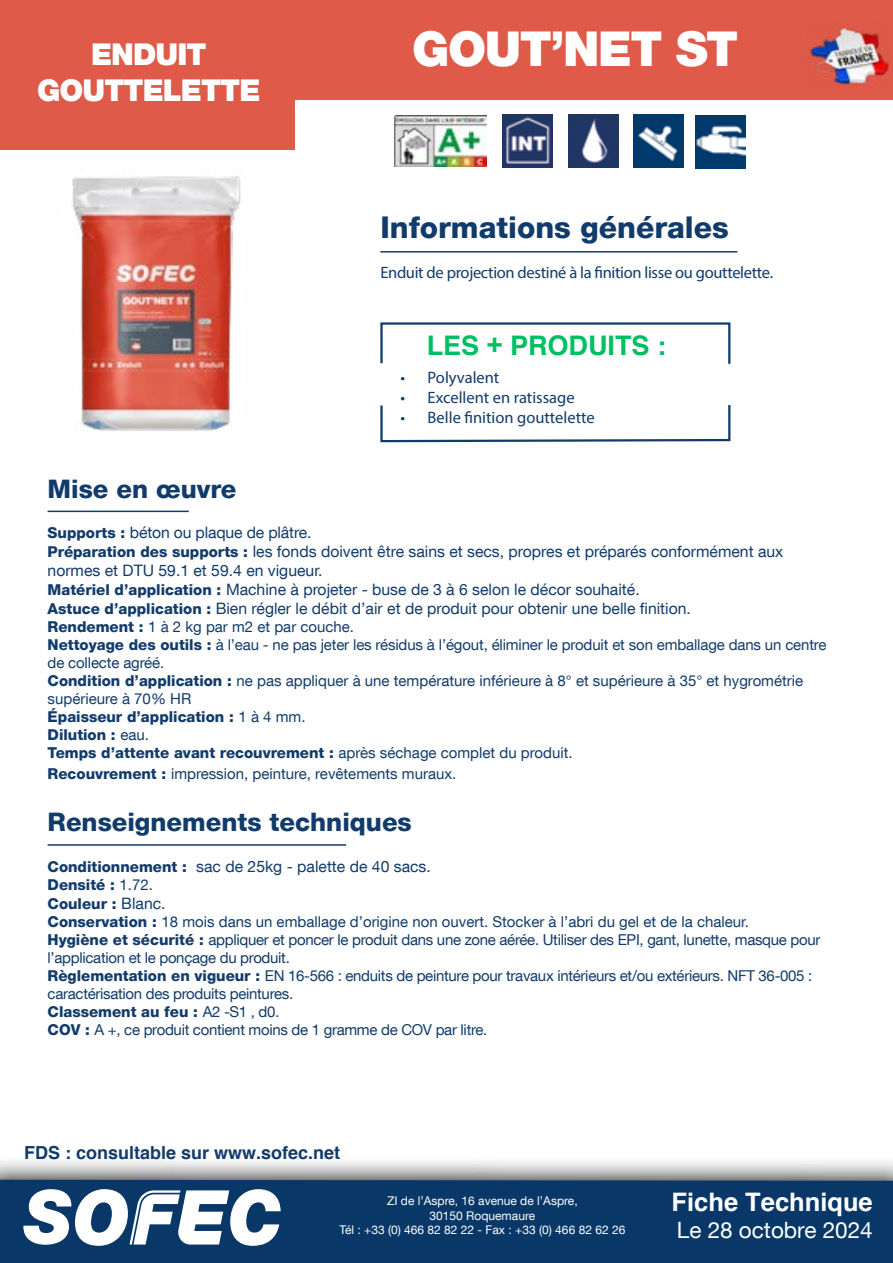
<style>
.page{position:relative;width:893px;height:1263px;background:#fff}
.page>*{position:absolute;margin:0;border:0;box-sizing:border-box;transform-origin:0 0}
.t1{font:900 48px "Helvetica Neue LT Com";letter-spacing:-.03em;color:#fff}
.t2{font:800 30px "Helvetica Neue LT Com";color:#113b6a}
.t3{font:900 30px/36px "Helvetica Neue LT Com";letter-spacing:-.03em;color:#fff;text-align:center}
.t4{font:700 27px "Helvetica";color:#00bf63}
.t5{font:800 25.5px "Helvetica Neue LT Com";color:#113b6a}
.t6{font:700 25.5px "Helvetica";color:#fff}
.t7{font:22.5px "Helvetica Neue LT Com";color:#fff}
.t8{font:700 18px "Helvetica";color:#113b6a}
.t9{font:16.5px "Myriad Pro";letter-spacing:-.005em;color:#113b6a}
.t10{font:15.75px/18.9px "Helvetica Neue LT Com";color:#113b6a}
.t11{font:15px/18.1px "Helvetica Neue LT Com";letter-spacing:-.02em;color:#113b6a}
.t12{font:15px "Helvetica Neue LT Com";color:#113b6a}
.t13{font:12px/14.4px "Helvetica Neue LT Com";color:#fff;text-align:center}
.s1{font-weight:800;font-size:15px}
.s2{font-weight:800}
.s3{font-size:15.75px}
</style>
<div class="page">
<svg style="left:380px;top:322px;width:351px;height:42px"></svg>
<svg style="left:380px;top:405px;width:351px;height:38px"></svg>
<img style="left:502px;top:115px;width:51px;height:53px">
<img style="left:568px;top:115px;width:51px;height:53px">
<img style="left:634px;top:115px;width:50px;height:53px">
<img style="left:394px;top:116px;width:92px;height:51px">
<img style="left:695px;top:115px;width:51px;height:53px">
<img style="left:72px;top:176px;width:169px;height:255px">
<div style="left:0;top:0;width:893px;height:100px;background:#df5a48"></div>
<div style="left:0;top:0;width:295px;height:150px;background:#df5a48"></div>
<svg style="left:0;top:1160px;width:893px;height:20px"></svg>
<div style="left:0;top:1180px;width:893px;height:83px;background:#093868"></div>
<img style="left:810px;top:27px;width:78px;height:58px">
<hr style="left:48px;top:511px;width:141px;height:1px;background:#113b6a">
<hr style="left:48px;top:844px;width:298px;height:2px;background:#113b6a">
<hr style="left:380px;top:251px;width:357px;height:2px;background:#113b6a">
<svg style="left:23px;top:1189px;width:258px;height:57px"></svg>
<h2 class="t3" style="left:37px;top:37px;width:225px">ENDUIT<br>GOUTTELETTE</h2>
<h1 class="t1" style="left:412px;top:20px;width:328px">GOUT’NET ST</h1>
<h2 class="t2" style="left:380px;top:210px;width:350px">Informations générales</h2>
<p class="t9" style="left:380px;top:262px;width:394px">Enduit de projection destiné à la finition lisse ou gouttelette.</p>
<h3 class="t4" style="left:427px;top:328px;width:241px">LES + PRODUITS :</h3>
<p class="t9" style="left:401px;top:367px;width:100px">• Polyvalent</p>
<p class="t9" style="left:401px;top:387px;width:176px">• Excellent en ratissage</p>
<p class="t9" style="left:401px;top:407px;width:196px">• Belle finition gouttelette</p>
<h3 class="t5" style="left:48px;top:474px;width:190px">Mise en oeuvre</h3>
<p class="t10" style="left:48px;top:523px;width:737px"><span class="s1">Supports :</span> béton ou plaque de plâtre.<br><span class="s1">Préparation des supports :</span> les fonds doivent être sains et secs, propres et préparés conformément aux normes et DTU 59.1 et 59.4 en vigueur.<br><span class="s1">Matériel d’application :</span> Machine à projeter - buse de 3 à 6 selon le décor souhaité.<br><span class="s1">Astuce d’application :</span> Bien régler le débit d’air et de produit pour obtenir une belle finition.</p>
<p class="t11" style="left:48px;top:617px;width:780px"><span class="s2">Rendement :</span> 1 à 2 kg par m2 et par couche.<br><span class="s2">Nettoyage des outils :</span> à l’eau - ne pas jeter les résidus à l’égout, éliminer le produit et son emballage dans un centre de collecte agréé.<br><span class="s2">Condition d’application :</span> ne pas appliquer à une température inférieure à 8° et supérieure à 35° et hygrométrie supérieure à 70% HR<br><span class="s2">Épaisseur d’application :</span> 1 à 4 mm.<br><span class="s2">Dilution :</span> eau.<br><span class="s2">Temps d’attente avant recouvrement :</span> après séchage complet du produit.</p>
<p class="t12" style="left:48px;top:765px;width:410px"><span class="s2">Recouvrement :</span> impression, peinture, revêtements muraux.</p>
<h3 class="t5" style="left:48px;top:807px;width:366px">Renseignements techniques</h3>
<p class="t10" style="left:48px;top:856px;width:385px"><span class="s1">Conditionnement :</span> sac de 25kg - palette de 40 sacs.</p>
<p class="t11" style="left:48px;top:875px;width:774px"><span class="s2">Densité :</span> 1.72.<br><span class="s2">Couleur :</span> <span class="s3">Blanc.<br></span><span class="s2">Conservation :</span> 18 mois dans un emballage d’origine non ouvert. Stocker à l’abri du gel et de la chaleur.<br><span class="s2">Hygiène et sécurité :</span> appliquer et poncer le produit dans une zone aérée. Utiliser des EPI, gant, lunette, masque pour l’application et le ponçage du produit.<br><span class="s2">Règlementation en vigueur :</span> EN 16-566 : enduits de peinture pour travaux intérieurs et/ou extérieurs. NFT 36-005 : caractérisation des produits peintures.<br><span class="s2">Classement au feu :</span> A2 -S1 , d0.<br><span class="s2">COV :</span> A +, ce produit contient moins de 1 gramme de COV par litre.</p>
<p class="t8" style="left:24px;top:1141px;width:318px">FDS : consultable sur www.sofec.net</p>
<p class="t13" style="left:339px;top:1194px;width:287px">ZI de l’Aspre, 16 avenue de l’Aspre,<br>30150 Roquemaure<br>Tél : +33 (0) 466 82 82 22 - Fax : +33 (0) 466 82 62 26</p>
<h3 class="t6" style="left:672px;top:1186px;width:203px">Fiche Technique</h3>
<h3 class="t7" style="left:677px;top:1216px;width:197px">Le 28 octobre 2024</h3>
</div>
